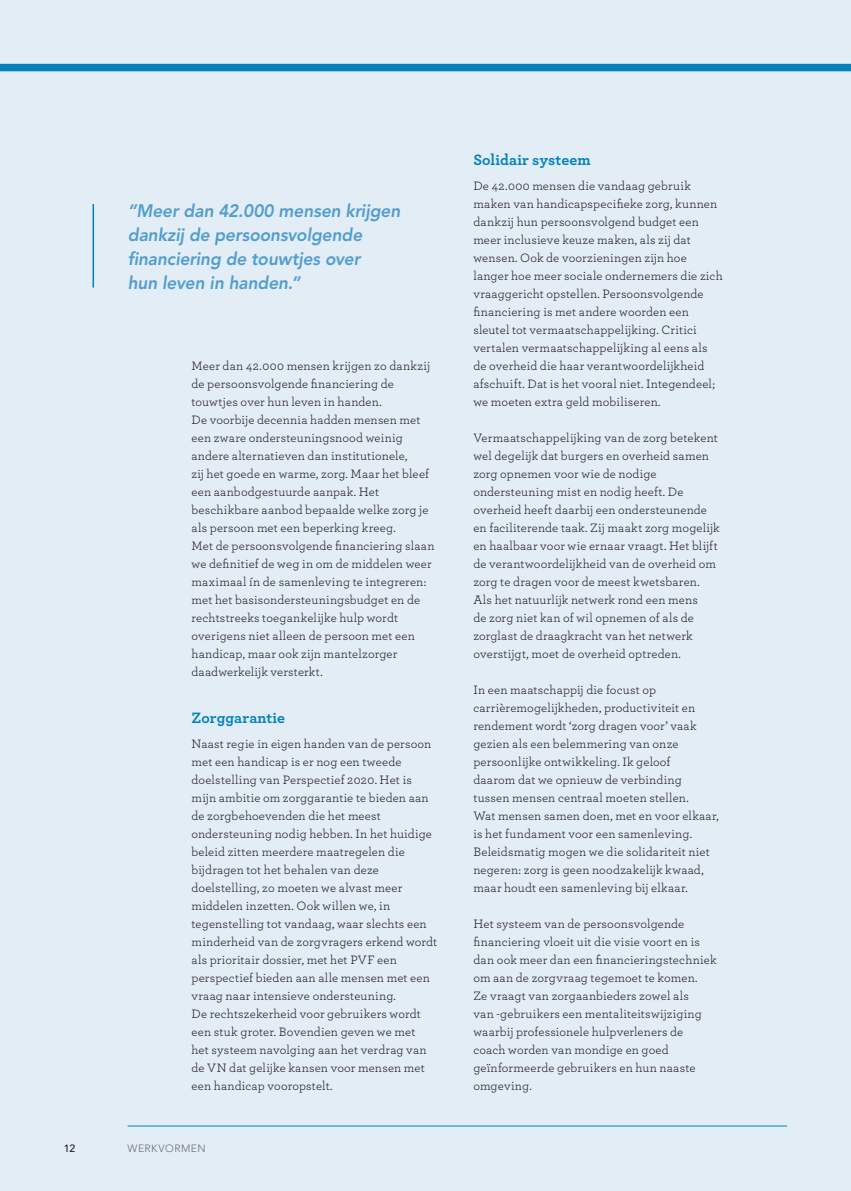
<style>
.page{position:relative;width:851px;height:1191px;background:#fff}
.page>*{position:absolute;margin:0;border:0;box-sizing:border-box;transform-origin:0 0}
.t1{font:italic 800 18px/24px "Avenir LT Std";letter-spacing:-.005em;color:#519dce;scale:.96 1}
.t2{font:700 15.75px "Archer Pro";letter-spacing:.01em;color:#0082be}
.t3{font:12.75px/18px "Archer Pro";letter-spacing:.01em;color:#231f20}
.t4{font:300 10.5px "Avenir LT Std";letter-spacing:.04em;color:#6c6d70}
.t5{font:500 10.5px "Avenir LT Std";color:#231f20}
</style>
<div class="page">
<div style="left:0;top:0;width:850px;height:1191px;background:#e3edf6"></div>
<div style="left:0;top:64px;width:850px;height:7px;background:#0082be"></div>
<hr style="left:128px;top:1125px;width:659px;height:1px;background:#0082be">
<hr style="left:92px;top:204px;width:2px;height:83px;background:#0082be">
<h1 class="t1" style="left:128px;top:199px;width:285px">“Meer dan 42.000 mensen krijgen dankzij de persoonsvolgende financiering de touwtjes over<br>hun leven in handen.”</h1>
<p class="t3" style="left:191px;top:356px;width:244px">Meer dan 42.000 mensen krijgen zo dankzij de persoonsvolgende financiering de touwtjes over hun leven in handen.<br>De voorbije decennia hadden mensen met een zware ondersteuningsnood weinig andere alternatieven dan institutionele,<br>zij het goede en warme, zorg. Maar het bleef een aanbodgestuurde aanpak. Het beschikbare aanbod bepaalde welke zorg je als persoon met een beperking kreeg.<br>Met de persoonsvolgende financiering slaan we definitief de weg in om de middelen weer maximaal ín de samenleving te integreren: met het basisondersteuningsbudget en de rechtstreeks toegankelijke hulp wordt overigens niet alleen de persoon met een handicap, maar ook zijn mantelzorger daadwerkelijk versterkt.</p>
<p class="t2" style="left:191px;top:705px;width:95px">Zorggarantie</p>
<p class="t3" style="left:191px;top:734px;width:247px">Naast regie in eigen handen van de persoon met een handicap is er nog een tweede doelstelling van Perspectief 2020. Het is mijn ambitie om zorggarantie te bieden aan de zorgbehoevenden die het meest ondersteuning nodig hebben. In het huidige beleid zitten meerdere maatregelen die bijdragen tot het behalen van deze doelstelling, zo moeten we alvast meer middelen inzetten. Ook willen we, in tegenstelling tot vandaag, waar slechts een minderheid van de zorgvragers erkend wordt als prioritair dossier, met het PVF een perspectief bieden aan alle mensen met een vraag naar intensieve ondersteuning.<br>De rechtszekerheid voor gebruikers wordt een stuk groter. Bovendien geven we met<br>het systeem navolging aan het verdrag van de VN dat gelijke kansen voor mensen met een handicap vooropstelt.</p>
<p class="t5" style="left:64px;top:1142px;width:13px">12</p>
<p class="t4" style="left:128px;top:1142px;width:79px">WERKVORMEN</p>
<p class="t2" style="left:473px;top:147px;width:119px">Solidair systeem</p>
<p class="t3" style="left:473px;top:176px;width:251px">De 42.000 mensen die vandaag gebruik maken van handicapspecifieke zorg, kunnen dankzij hun persoonsvolgend budget een meer inclusieve keuze maken, als zij dat wensen. Ook de voorzieningen zijn hoe langer hoe meer sociale ondernemers die zich vraaggericht opstellen. Persoonsvolgende financiering is met andere woorden een sleutel tot vermaatschappelijking. Critici vertalen vermaatschappelijking al eens als de overheid die haar verantwoordelijkheid afschuift. Dat is het vooral niet. Integendeel; we moeten extra geld mobiliseren.</p>
<p class="t3" style="left:473px;top:428px;width:248px">Vermaatschappelijking van de zorg betekent wel degelijk dat burgers en overheid samen zorg opnemen voor wie de nodige ondersteuning mist en nodig heeft. De overheid heeft daarbij een ondersteunende en faciliterende taak. Zij maakt zorg mogelijk en haalbaar voor wie ernaar vraagt. Het blijft de verantwoordelijkheid van de overheid om zorg te dragen voor de meest kwetsbaren.<br>Als het natuurlijk netwerk rond een mens<br>de zorg niet kan of wil opnemen of als de zorglast de draagkracht van het netwerk overstijgt, moet de overheid optreden.</p>
<p class="t3" style="left:473px;top:680px;width:247px">In een maatschappij die focust op carrièremogelijkheden, productiviteit en rendement wordt ‘zorg dragen voor’ vaak gezien als een belemmering van onze persoonlijke ontwikkeling. Ik geloof<br>daarom dat we opnieuw de verbinding tussen mensen centraal moeten stellen.<br>Wat mensen samen doen, met en voor elkaar, is het fundament voor een samenleving.<br>Beleidsmatig mogen we die solidariteit niet negeren: zorg is geen noodzakelijk kwaad, maar houdt een samenleving bij elkaar.</p>
<p class="t3" style="left:473px;top:914px;width:245px">Het systeem van de persoonsvolgende financiering vloeit uit die visie voort en is dan ook meer dan een financieringstechniek om aan de zorgvraag tegemoet te komen.<br>Ze vraagt van zorgaanbieders zowel als<br>van -gebruikers een mentaliteitswijziging waarbij professionele hulpverleners de coach worden van mondige en goed geïnformeerde gebruikers en hun naaste omgeving.</p>
</div>
